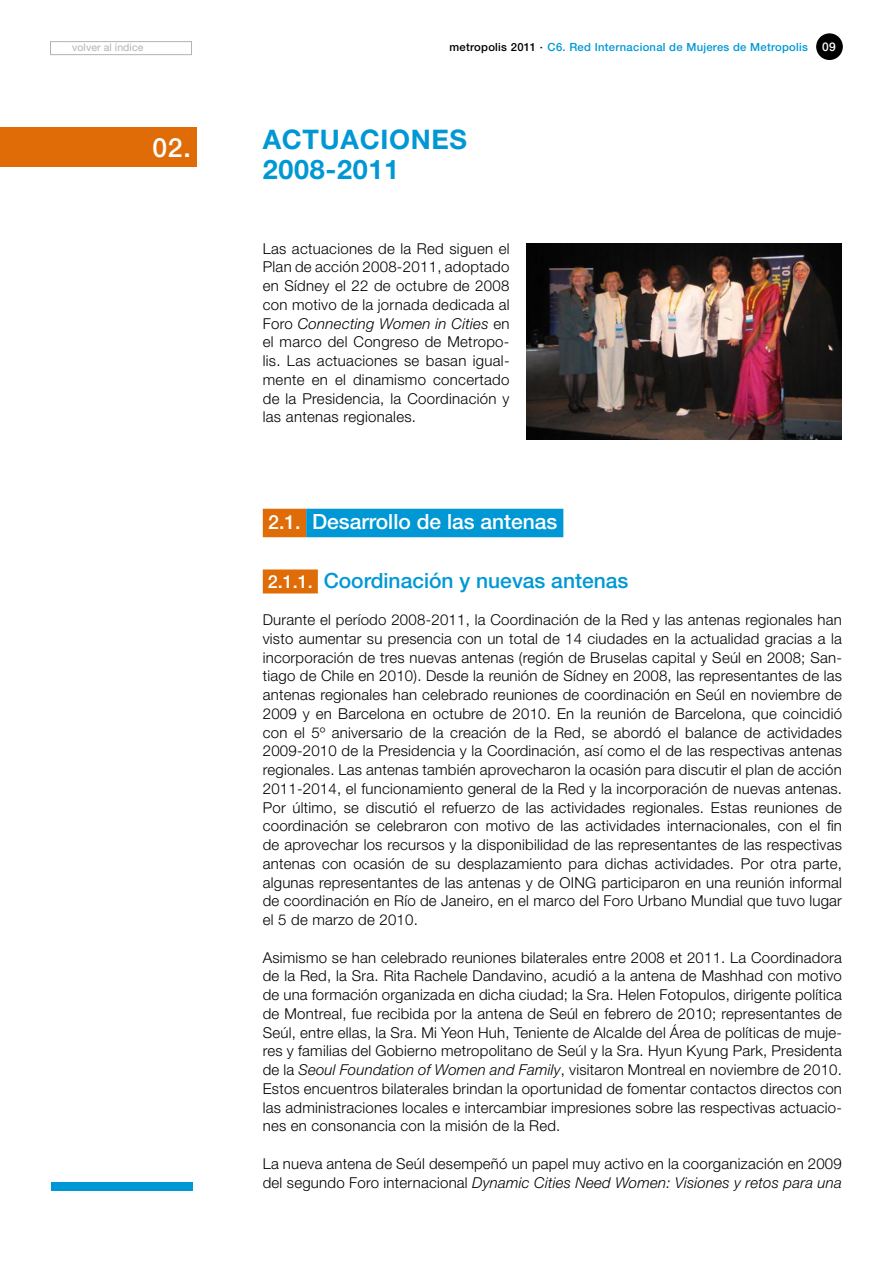
<style>
.page{position:relative;width:893px;height:1263px;background:#fff}
.page>*{position:absolute;margin:0;border:0;box-sizing:border-box;transform-origin:0 0}
.t1{font:700 27px/30px "Helvetica Neue LT";letter-spacing:.025em;color:#0098d4}
.t2{font:500 26.55px "Helvetica Neue LT";color:#fff}
.t3{font:500 21px "Helvetica Neue LT";color:#0098d4}
.t4{font:500 21px "Helvetica Neue LT";color:#fff}
.t5{font:300 15px/18.8px "Helvetica Neue LT";letter-spacing:.015em;color:#000;text-align:justify}
.t6{font:500 11.25px "Helvetica Neue LT";letter-spacing:.025em;color:#0098d4}
.t7{font:10.5px "Helvetica Neue LT";letter-spacing:.01em;color:#b1b3b4}
.s1{color:#000}
.s2{font-size:12px;color:#fff}
.s3{font-style:italic}
.s4{font-size:19.5px}
.s5{font-size:18px;color:#fff}
</style>
<div class="page">
<div style="left:817px;top:34px;width:25px;height:25px;background:#000;border-radius:50%"></div>
<div style="left:816px;top:33px;width:27px;height:27px;border:1px solid #000;border-radius:50%"></div>
<div style="left:51px;top:1182px;width:141px;height:9px;background:#0098d4"></div>
<div style="left:50px;top:41px;width:142px;height:14px;border:1px solid #b1b3b4"></div>
<div style="left:263px;top:509px;width:43px;height:28px;background:#e06c08"></div>
<div style="left:306px;top:509px;width:257px;height:28px;background:#0098d4"></div>
<div style="left:263px;top:569px;width:55px;height:24px;background:#e06c08"></div>
<div style="left:0;top:128px;width:196px;height:39px;background:#e06c08"></div>
<img style="left:526px;top:243px;width:316px;height:196px">
<p class="t7" style="left:72px;top:41px;width:73px">volver al índice</p>
<p class="t6" style="left:450px;top:40px;width:388px"><span class="s1">metropolis 2011 ·</span> C6. Red Internacional de Mujeres de Metropolis <span class="s2">09</span></p>
<h2 class="t2" style="left:153px;top:132px;width:40px">02.</h2>
<h1 class="t1" style="left:263px;top:123px;width:206px">ACTUACI ONES<br>2008-2011</h1>
<p class="t5" style="left:263px;top:239px;width:248px">Las actuaciones de la Red siguen el Plan de acción 2008-2011, adoptado en Sídney el 22 de octubre de 2008 con motivo de la jornada dedicada al Foro <span class="s3">Connecting Women in Cities</span> en el marco del Congreso de Metropo&shy;lis. Las actuaciones se basan igual&shy;mente en el dinamismo concertado de la Presidencia, la Coordinación y las antenas regionales.</p>
<h3 class="t4" style="left:268px;top:509px;width:291px"><span class="s4">2.1.</span> Desarrollo de las antenas</h3>
<h3 class="t3" style="left:268px;top:567px;width:362px"><span class="s5">2.1.1.</span> Coordinación y nuevas antenas</h3>
<p class="t5" style="left:263px;top:610px;width:581px">Durante el período 2008-2011, la Coordinación de la Red y las antenas regionales han visto aumentar su presencia con un total de 14 ciudades en la actualidad gracias a la incorporación de tres nuevas antenas (región de Bruselas capital y Seúl en 2008; San&shy;tiago de Chile en 2010). Desde la reunión de Sídney en 2008, las representantes de las antenas regionales han celebrado reuniones de coordinación en Seúl en noviembre de 2009 y en Barcelona en octubre de 2010. En la reunión de Barcelona, que coincidió con el 5º aniversario de la creación de la Red, se abordó el balance de actividades 2009-2010 de la Presidencia y la Coordinación, así como el de las respectivas antenas regionales. Las antenas también aprovecharon la ocasión para discutir el plan de acción 2011-2014, el funcionamiento general de la Red y la incorporación de nuevas antenas.<br>Por último, se discutió el refuerzo de las actividades regionales. Estas reuniones de coordinación se celebraron con motivo de las actividades internacionales, con el fin de aprovechar los recursos y la disponibilidad de las representantes de las respectivas antenas con ocasión de su desplazamiento para dichas actividades. Por otra parte, algunas representantes de las antenas y de OING participaron en una reunión informal de coordinación en Río de Janeiro, en el marco del Foro Urbano Mundial que tuvo lugar el 5 de marzo de 2010.</p>
<p class="t5" style="left:263px;top:947px;width:581px">Asimismo se han celebrado reuniones bilaterales entre 2008 et 2011. La Coordinadora de la Red, la Sra. Rita Rachele Dandavino, acudió a la antena de Mashhad con motivo de una formación organizada en dicha ciudad; la Sra. Helen Fotopulos, dirigente política de Montreal, fue recibida por la antena de Seúl en febrero de 2010; representantes de Seúl, entre ellas, la Sra. Mi Yeon Huh, Teniente de Alcalde del Área de políticas de muje&shy;res y familias del Gobierno metropolitano de Seúl y la Sra. Hyun Kyung Park, Presidenta de la <span class="s3">Seoul Foundation of Women and Family</span>, visitaron Montreal en noviembre de 2010.<br>Estos encuentros bilaterales brindan la oportunidad de fomentar contactos directos con las administraciones locales e intercambiar impresiones sobre las respectivas actuacio&shy;nes en consonancia con la misión de la Red.</p>
<p class="t5" style="left:263px;top:1154px;width:581px">La nueva antena de Seúl desempeñó un papel muy activo en la coorganización en 2009 del segundo Foro internacional <span class="s3">Dynamic Cities Need Women: Visiones y retos para una</span></p>
</div>
